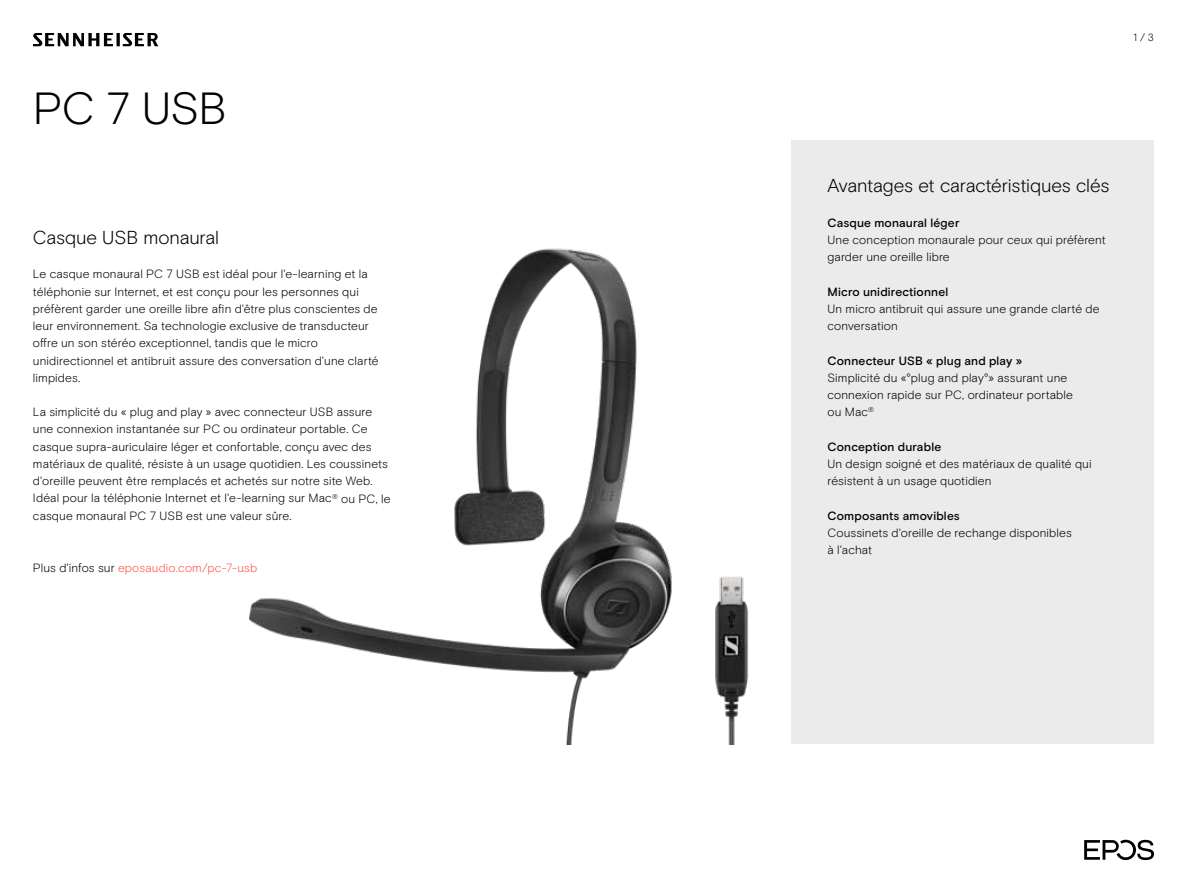
<style>
.page{position:relative;width:1187px;height:893px;background:#fff}
.page>*{position:absolute;margin:0;border:0;box-sizing:border-box;transform-origin:0 0}
.t1{font:300 45px "EPOS Basis";color:#000}
.t2{font:300 18.75px "EPOS Basis";letter-spacing:-.01em;color:#000}
.t3{font:300 12px/17.2px "EPOS Basis";letter-spacing:.01em;color:#000}
.t4{font:500 12px "EPOS Basis";letter-spacing:.015em;color:#000}
.t5{font:300 12px "EPOS Basis";letter-spacing:.01em;color:#ff5549}
.t6{font:300 10.5px "EPOS Basis";color:#000}
.s1{color:#000}
</style>
<div class="page">
<img style="left:249px;top:248px;width:423px;height:496px">
<img style="left:715px;top:576px;width:34px;height:168px">
<svg style="left:1084px;top:840px;width:69px;height:20px"></svg>
<svg style="left:33px;top:33px;width:125px;height:13px"></svg>
<div style="left:791px;top:140px;width:362px;height:604px;background:#ebebeb"></div>
<h1 class="t1" style="left:33px;top:90px;width:195px">PC 7 USB</h1>
<h2 class="t2" style="left:33px;top:230px;width:188px">Casque USB monaural</h2>
<p class="t3" style="left:33px;top:266px;width:347px">Le casque monaural PC 7 USB est idéal pour l'e-learning et la téléphonie sur Internet, et est conçu pour les personnes qui préfèrent garder une oreille libre afin d'être plus conscientes de leur environnement. Sa technologie exclusive de transducteur offre un son stéréo exceptionnel, tandis que le micro unidirectionnel et antibruit assure des conversation d'une clarté limpides.</p>
<p class="t3" style="left:33px;top:404px;width:359px">La simplicité du « plug and play » avec connecteur USB assure une connexion instantanée sur PC ou ordinateur portable. Ce casque supra-auriculaire léger et confortable, conçu avec des matériaux de qualité, résiste à un usage quotidien. Les coussinets d'oreille peuvent être remplacés et achetés sur notre site Web.<br>Idéal pour la téléphonie Internet et l'e-learning sur Mac<sup>®</sup> ou PC, le casque monaural PC 7 USB est une valeur sûre.</p>
<p class="t5" style="left:33px;top:562px;width:226px"><span class="s1">Plus d'infos sur</span> eposaudio.com/pc-7-usb</p>
<p class="t6" style="left:1133px;top:33px;width:22px">1 / 3</p>
<h2 class="t2" style="left:827px;top:178px;width:283px">Avantages et caractéristiques clés</h2>
<p class="t4" style="left:827px;top:217px;width:133px">Casque monaural léger</p>
<p class="t3" style="left:827px;top:232px;width:280px">Une conception monaurale pour ceux qui préfèrent garder une oreille libre</p>
<p class="t4" style="left:827px;top:286px;width:122px">Micro unidirectionnel</p>
<p class="t3" style="left:827px;top:301px;width:273px">Un micro antibruit qui assure une grande clarté de conversation</p>
<p class="t4" style="left:827px;top:355px;width:196px">Connecteur USB « plug and play »</p>
<p class="t3" style="left:827px;top:370px;width:247px">Simplicité du «°plug and play°» assurant une connexion rapide sur PC, ordinateur portable ou Mac<sup>®</sup></p>
<p class="t4" style="left:827px;top:442px;width:115px">Conception durable</p>
<p class="t3" style="left:827px;top:456px;width:265px">Un design soigné et des matériaux de qualité qui résistent à un usage quotidien</p>
<p class="t4" style="left:827px;top:511px;width:134px">Composants amovibles</p>
<p class="t3" style="left:827px;top:525px;width:246px">Coussinets d'oreille de rechange disponibles à l'achat</p>
</div>
